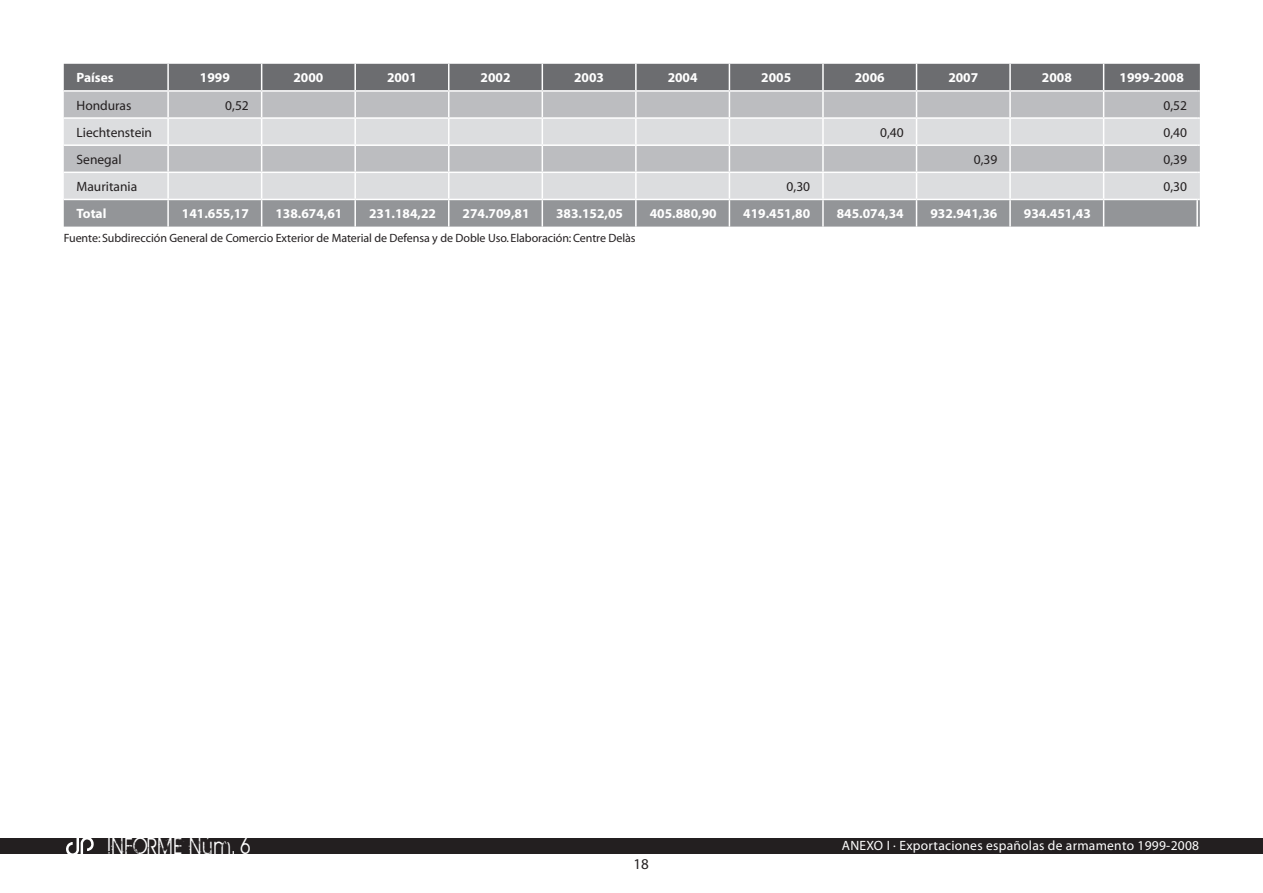
<style>
.page{position:relative;width:1263px;height:893px;background:#fff}
.page>*{position:absolute;margin:0;border:0;box-sizing:border-box;transform-origin:0 0}
.t1{font:25.2px "BIRTHOFAHERO";letter-spacing:.1em;color:#fff;scale:.83 1}
.t2{font:15px "Myriad";color:#231f20}
.t3{font:700 13.5px "Myriad";color:#fff}
.t4{font:13.5px "Myriad";color:#231f20}
.t5{font:13.5px "Myriad";letter-spacing:.02em;color:#fff}
.t6{font:12px "Myriad";letter-spacing:-.005em;color:#231f20}
</style>
<div class="page">
<div style="left:0;top:838px;width:1263px;height:16px;background:#231f20"></div>
<svg style="left:66px;top:838px;width:28px;height:16px"></svg>
<svg style="left:64px;top:64px;width:1136px;height:163px;background:#b6b7ba"></svg>
<hr style="left:1196px;top:200px;width:2px;height:27px;background:#fff">
<p class="t3" style="left:77px;top:71px;width:39px">Países</p>
<p class="t3" style="left:200px;top:71px;width:31px">1999</p>
<p class="t3" style="left:293px;top:71px;width:31px">2000</p>
<p class="t3" style="left:387px;top:71px;width:31px">2001</p>
<p class="t3" style="left:480px;top:71px;width:31px">2002</p>
<p class="t3" style="left:574px;top:71px;width:31px">2003</p>
<p class="t3" style="left:668px;top:71px;width:31px">2004</p>
<p class="t3" style="left:761px;top:71px;width:31px">2005</p>
<p class="t3" style="left:855px;top:71px;width:31px">2006</p>
<p class="t3" style="left:948px;top:71px;width:31px">2007</p>
<p class="t3" style="left:1042px;top:71px;width:31px">2008</p>
<p class="t3" style="left:1119px;top:71px;width:66px">1999-2008</p>
<p class="t4" style="left:77px;top:98px;width:56px">Honduras</p>
<p class="t4" style="left:225px;top:98px;width:25px">0,52</p>
<p class="t4" style="left:1163px;top:98px;width:25px">0,52</p>
<p class="t4" style="left:77px;top:125px;width:77px">Liechtenstein</p>
<p class="t4" style="left:880px;top:125px;width:25px">0,40</p>
<p class="t4" style="left:1163px;top:125px;width:25px">0,40</p>
<p class="t4" style="left:77px;top:153px;width:46px">Senegal</p>
<p class="t4" style="left:974px;top:153px;width:25px">0,39</p>
<p class="t4" style="left:1163px;top:153px;width:25px">0,39</p>
<p class="t4" style="left:77px;top:180px;width:62px">Mauritania</p>
<p class="t4" style="left:787px;top:180px;width:25px">0,30</p>
<p class="t4" style="left:1163px;top:180px;width:25px">0,30</p>
<p class="t3" style="left:77px;top:207px;width:31px">Total</p>
<p class="t3" style="left:182px;top:207px;width:68px">141.655,17</p>
<p class="t3" style="left:275px;top:207px;width:68px">138.674,61</p>
<p class="t3" style="left:369px;top:207px;width:68px">231.184,22</p>
<p class="t3" style="left:463px;top:207px;width:68px">274.709,81</p>
<p class="t3" style="left:556px;top:207px;width:68px">383.152,05</p>
<p class="t3" style="left:650px;top:207px;width:68px">405.880,90</p>
<p class="t3" style="left:743px;top:207px;width:68px">419.451,80</p>
<p class="t3" style="left:837px;top:207px;width:68px">845.074,34</p>
<p class="t3" style="left:930px;top:207px;width:68px">932.941,36</p>
<p class="t3" style="left:1024px;top:207px;width:68px">934.451,43</p>
<p class="t6" style="left:64px;top:232px;width:573px">Fuente: Subdirección General de Comercio Exterior de Material de Defensa y de Doble Uso. Elaboración: Centre Delàs</p>
<h1 class="t1" style="left:108px;top:832px;width:173px">INFORME Núm. 6</h1>
<p class="t2" style="left:634px;top:857px;width:17px">18</p>
<p class="t5" style="left:842px;top:839px;width:359px">ANEXO I · Exportaciones españolas de armamento 1999-2008</p>
</div>
